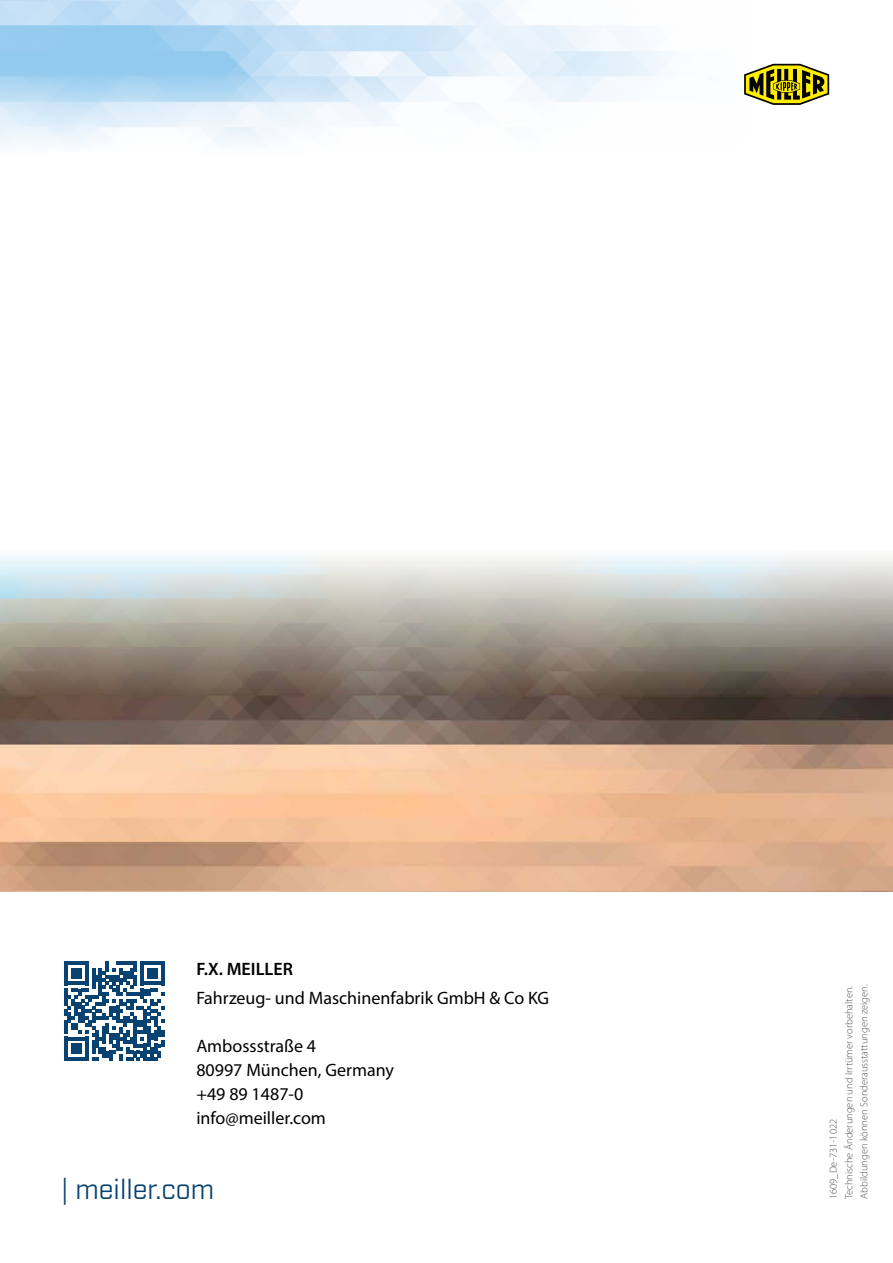
<style>
.page{position:relative;width:893px;height:1263px;background:#fff}
.page>*{position:absolute;margin:0;border:0;box-sizing:border-box;transform-origin:0 0}
.t1{font:27px "Industry";color:#084270}
.t2{font:18px/24px "Myriad Pro";color:#000}
.t3{font:600 18px "Myriad Pro";color:#000}
.t4{font:300 10.5px/15.5px "Myriad Pro";color:#565656}
</style>
<div class="page">
<img style="left:0;top:556px;width:893px;height:335px">
<svg style="left:64px;top:961px;width:100px;height:100px"></svg>
<svg style="left:744px;top:64px;width:85px;height:41px"></svg>
<h2 class="t3" style="left:196px;top:957px;width:98px">F.X. MEILLER</h2>
<h2 class="t2" style="left:196px;top:985px;width:354px">Fahrzeug- und Maschinenfabrik GmbH &amp; Co KG</h2>
<h2 class="t2" style="left:196px;top:1033px;width:199px">Ambossstraße 4<br>80997 München, Germany +49 89 1487-0 info@meiller.com</h2>
<h1 class="t1" style="left:61px;top:1173px;width:155px">| meiller.com</h1>
<p class="t4" style="left:825px;top:1199px;width:216px;rotate:-90deg">1609_De-731-1022<br>Technische Änderungen und Irrtümer vorbehalten.<br>Abbildungen können Sonderausstattungen zeigen.</p>
</div>
